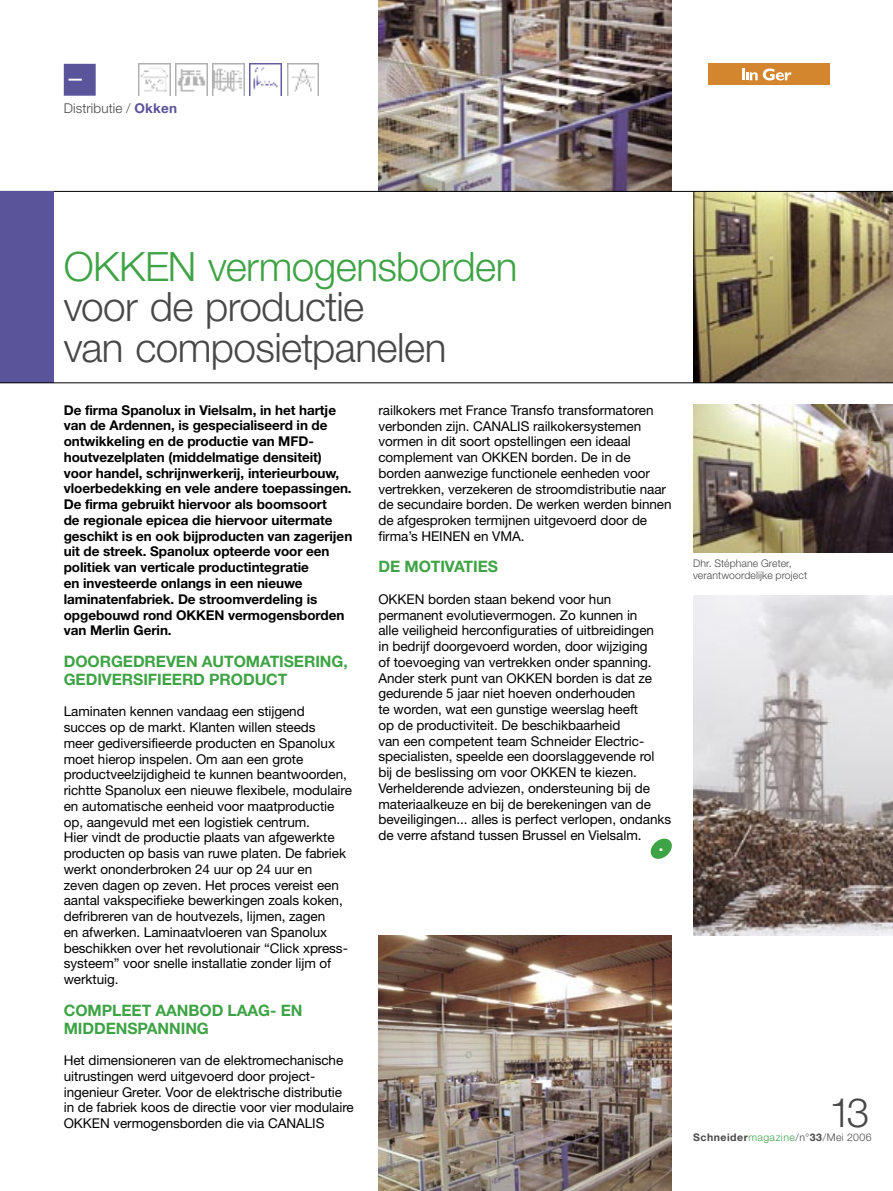
<style>
.page{position:relative;width:893px;height:1191px;background:#fff}
.page>*{position:absolute;margin:0;border:0;box-sizing:border-box;transform-origin:0 0}
.t1{font:300 40.5px "Helvetica Neue";letter-spacing:-.015em;color:#484848}
.t2{font:300 40.5px "Helvetica Neue";letter-spacing:-.015em;color:#3ea345}
.t3{font:700 16.5px "Helvetica Neue";color:#fff}
.t4{font:700 15.75px/18px "Helvetica Neue";letter-spacing:-.005em;color:#3ea345}
.t5{font:13.5px/15.8px "Helvetica Neue";letter-spacing:-.005em;color:#000}
.t6{font:700 13.5px/15.8px "Helvetica Neue";letter-spacing:-.005em;color:#000}
.t7{font:300 13.5px "Helvetica Neue";letter-spacing:.01em;color:#484848}
.t8{font:300 10.5px/12.5px "Helvetica Neue";letter-spacing:.01em;color:#484848}
.t9{font:700 10.5px "Helvetica Neue";letter-spacing:.05em;color:#484848}
.s1{font-weight:700;color:#5a549a}
.s2{font-weight:300;color:#3ea345}
.s3{font-weight:300}
</style>
<div class="page">
<div style="left:708px;top:64px;width:121px;height:21px;background:#d4862f"></div>
<svg style="left:742px;top:68px;width:49px;height:12px"></svg>
<div style="left:64px;top:64px;width:32px;height:32px;background:#5a549a"></div>
<svg style="left:68px;top:78px;width:14px;height:3px"></svg>
<img style="left:287px;top:64px;width:32px;height:32px">
<img style="left:250px;top:64px;width:32px;height:32px">
<img style="left:213px;top:64px;width:31px;height:32px">
<img style="left:175px;top:64px;width:32px;height:32px">
<img style="left:138px;top:64px;width:32px;height:32px">
<img style="left:378px;top:0;width:294px;height:191px">
<img style="left:693px;top:192px;width:200px;height:190px">
<hr style="left:0;top:191px;width:893px;height:1px;background:#000">
<div style="left:0;top:191px;width:53px;height:192px;background:#5a549a"></div>
<hr style="left:0;top:382px;width:893px;height:1px;background:#000">
<svg style="left:650px;top:838px;width:22px;height:21px"></svg>
<img style="left:378px;top:935px;width:294px;height:256px">
<img style="left:693px;top:404px;width:200px;height:149px">
<img style="left:693px;top:595px;width:200px;height:340px">
<p class="t7" style="left:64px;top:100px;width:115px">Distributie / <span class="s1">Okken</span></p>
<p class="t2" style="left:64px;top:241px;width:455px">OKKEN vermogensborden</p>
<p class="t1" style="left:64px;top:282px;width:302px">voor de productie</p>
<h1 class="t1" style="left:64px;top:322px;width:384px">van composietpanelen</h1>
<p class="t6" style="left:64px;top:402px;width:290px">De firma Spanolux in Vielsalm, in het hartje van de Ardennen, is gespecialiseerd in de ontwikkeling en de productie van MFD&shy;houtvezelplaten (middelmatige densiteit) voor handel, schrijnwerkerij, interieurbouw, vloerbedekking en vele andere toepassingen.<br>De firma gebruikt hiervoor als boomsoort<br>de regionale epicea die hiervoor uitermate geschikt is en ook bijproducten van zagerijen uit de streek. Spanolux opteerde voor een politiek van verticale productintegratie<br>en investeerde onlangs in een nieuwe laminatenfabriek. De stroomverdeling is opgebouwd rond OKKEN vermogensborden van Merlin Gerin.</p>
<h5 class="t4" style="left:64px;top:652px;width:285px">DOORGEDREVEN AUTOMATISERING,<br>GEDIVERSIFIEERD PRODUCT</h5>
<p class="t5" style="left:64px;top:703px;width:290px">Laminaten kennen vandaag een stijgend<br>succes op de markt. Klanten willen steeds<br>meer gediversifieerde producten en Spanolux moet hierop inspelen. Om aan een grote productveelzijdigheid te kunnen beantwoorden, richtte Spanolux een nieuwe flexibele, modulaire en automatische eenheid voor maatproductie op, aangevuld met een logistiek centrum.<br>Hier vindt de productie plaats van afgewerkte producten op basis van ruwe platen. De fabriek werkt ononderbroken 24 uur op 24 uur en<br>zeven dagen op zeven. Het proces vereist een aantal vakspecifieke bewerkingen zoals koken, defribreren van de houtvezels, lijmen, zagen<br>en afwerken. Laminaatvloeren van Spanolux beschikken over het revolutionair “Click xpress&shy;systeem” voor snelle installatie zonder lijm of werktuig.</p>
<h5 class="t4" style="left:64px;top:1000px;width:240px">COMPLEET AANBOD LAAG- EN<br>MIDDENSPANNING</h5>
<p class="t5" style="left:64px;top:1052px;width:291px">Het dimensioneren van de elektromechanische uitrustingen werd uitgevoerd door project&shy;ingenieur Greter. Voor de elektrische distributie in de fabriek koos de directie voor vier modulaire OKKEN vermogensborden die via CANALIS</p>
<p class="t5" style="left:378px;top:402px;width:295px">railkokers met France Transfo transformatoren verbonden zijn. CANALIS railkokersystemen vormen in dit soort opstellingen een ideaal complement van OKKEN borden. De in de borden aanwezige functionele eenheden voor vertrekken, verzekeren de stroomdistributie naar de secundaire borden. De werken werden binnen de afgesproken termijnen uitgevoerd door de firma’s HEINEN en VMA.</p>
<h5 class="t4" style="left:378px;top:557px;width:121px">DE MOTIVATIES</h5>
<p class="t5" style="left:378px;top:591px;width:294px">OKKEN borden staan bekend voor hun permanent evolutievermogen. Zo kunnen in<br>alle veiligheid herconfiguraties of uitbreidingen<br>in bedrijf doorgevoerd worden, door wijziging<br>of toevoeging van vertrekken onder spanning.<br>Ander sterk punt van OKKEN borden is dat ze gedurende 5 jaar niet hoeven onderhouden<br>te worden, wat een gunstige weerslag heeft<br>op de productiviteit. De beschikbaarheid<br>van een competent team Schneider Electric&shy;specialisten, speelde een doorslaggevende rol bij de beslissing om voor OKKEN te kiezen.<br>Verhelderende adviezen, ondersteuning bij de materiaalkeuze en bij de berekeningen van de beveiligingen... alles is perfect verlopen, ondanks de verre afstand tussen Brussel en Vielsalm.</p>
<p class="t3" style="left:659px;top:834px;width:6px">.</p>
<p class="t8" style="left:693px;top:556px;width:115px">Dhr. Stéphane Greter, verantwoordelijke project</p>
<p class="t1" style="left:829px;top:1088px;width:41px">13</p>
<p class="t9" style="left:693px;top:1131px;width:180px">Schneider<span class="s2">magazine</span><span class="s3">/n°</span>33<span class="s3">/Mei 2006</span></p>
</div>
